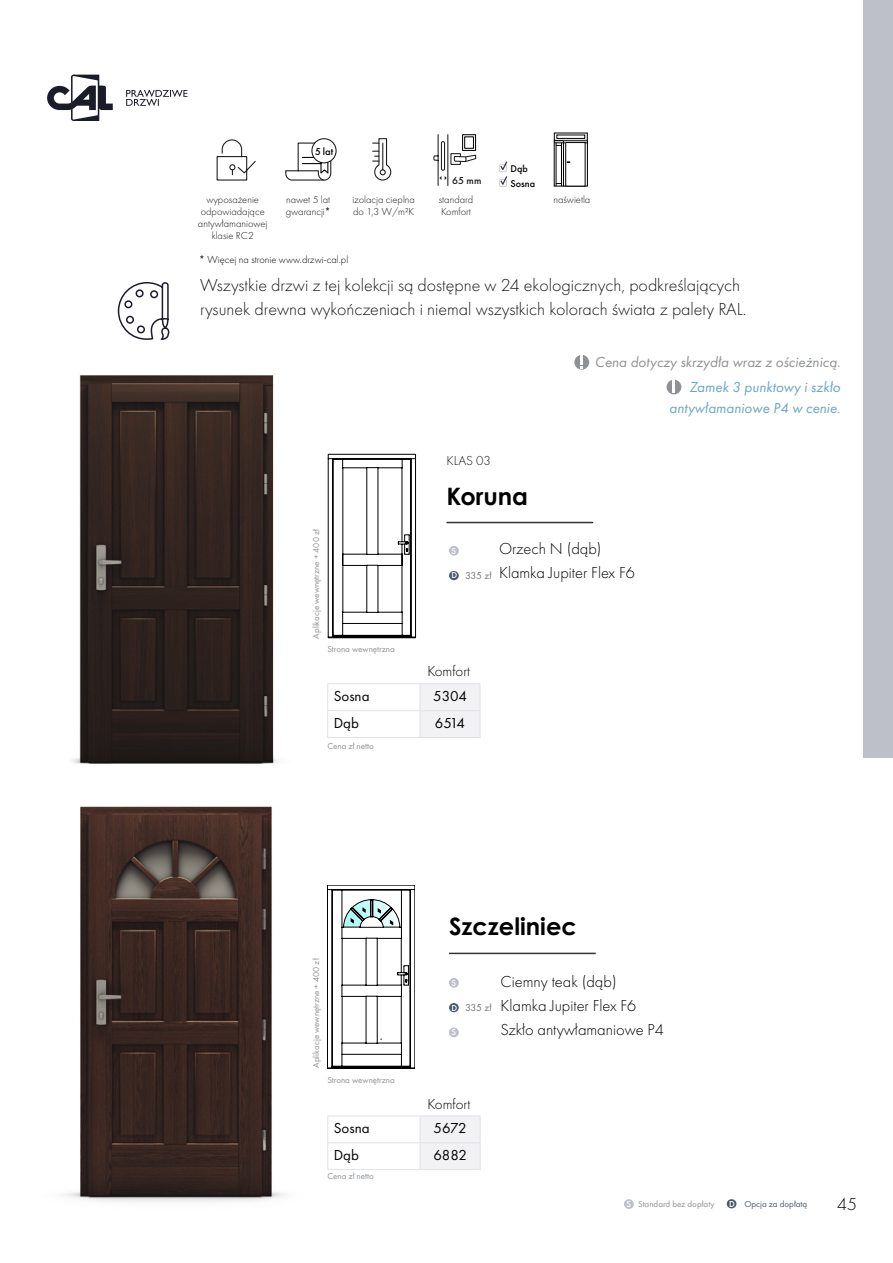
<style>
.page{position:relative;width:893px;height:1263px;background:#fff}
.page>*{position:absolute;margin:0;border:0;box-sizing:border-box;transform-origin:0 0}
.t1{font:700 24px "Century Gothic Pro";color:#000}
.t2{font:300 18px/24px "Futura PT";color:#191919}
.t3{font:300 18px "Futura PT";color:#000}
.t4{font:300 16.5px/24px "Futura PT";color:#000}
.t5{font:italic 15px/21px "Futura PT";color:#6da7c4;text-align:right}
.t6{font:italic 15px "Futura PT";color:#8f9295}
.t7{font:15px "Futura PT";color:#000}
.t8{font:300 15px "Futura PT";color:#000}
.t9{font:300 13.5px "Futura PT";color:#191919}
.t10{font:300 10.5px/12px "Futura PT";color:#191919}
.t11{font:300 10.5px "Futura PT";color:#000}
.t12{font:10.5px "Futura PT";letter-spacing:-.04em;color:#1b1c29}
.t13{font:500 10.5px "Futura PT";color:#191919}
.t14{font:500 9.3px "Futura";color:#000}
.t15{font:9px "Futura PT";color:#8f9295}
.t16{font:9px "Futura PT";color:#4b586c}
.t17{font:500 9px/15px "Futura";color:#000}
.t18{font:500 9px "Futura PT";color:#fff}
.s1{font-weight:500;color:#1b1c29}
.s2{font-weight:500;color:#fff}
</style>
<div class="page">
<svg style="left:327px;top:885px;width:88px;height:184px"></svg>
<hr style="left:446px;top:522px;width:147px;height:1px;background:#000">
<img style="left:66px;top:806px;width:218px;height:396px">
<hr style="left:449px;top:953px;width:147px;height:1px;background:#000">
<img style="left:71px;top:375px;width:209px;height:388px">
<svg style="left:117px;top:282px;width:53px;height:58px"></svg>
<svg style="left:216px;top:140px;width:40px;height:41px"></svg>
<svg style="left:373px;top:138px;width:19px;height:43px"></svg>
<svg style="left:312px;top:139px;width:24px;height:24px"></svg>
<div style="left:311px;top:138px;width:26px;height:25px;border:1px solid #19191a;border-radius:50%"></div>
<svg style="left:285px;top:142px;width:47px;height:39px"></svg>
<svg style="left:433px;top:134px;width:44px;height:52px"></svg>
<div style="left:863px;top:0;width:30px;height:757px;background:#bdc0c9"></div>
<svg style="left:499px;top:161px;width:8px;height:26px"></svg>
<svg style="left:574px;top:355px;width:15px;height:15px"></svg>
<svg style="left:581px;top:355px;width:2px;height:13px"></svg>
<svg style="left:666px;top:380px;width:15px;height:14px"></svg>
<svg style="left:673px;top:380px;width:2px;height:13px"></svg>
<hr style="left:327px;top:683px;width:93px;height:1px;background:#dee2e7">
<hr style="left:420px;top:683px;width:60px;height:1px;background:#dee2e7">
<hr style="left:327px;top:710px;width:93px;height:1px;background:#dee2e7">
<svg style="left:327px;top:684px;width:1px;height:53px"></svg>
<div style="left:420px;top:684px;width:61px;height:53px;background:#f2f1f3"></div>
<hr style="left:327px;top:737px;width:93px;height:1px;background:#dee2e7">
<hr style="left:420px;top:737px;width:60px;height:1px;background:#dee2e7">
<hr style="left:327px;top:1115px;width:93px;height:1px;background:#dee2e7">
<hr style="left:420px;top:1115px;width:60px;height:1px;background:#dee2e7">
<hr style="left:327px;top:1142px;width:93px;height:1px;background:#dee2e7">
<svg style="left:327px;top:1116px;width:1px;height:53px"></svg>
<div style="left:420px;top:1116px;width:61px;height:53px;background:#f2f1f3"></div>
<hr style="left:327px;top:1169px;width:93px;height:1px;background:#dee2e7">
<hr style="left:420px;top:1169px;width:60px;height:1px;background:#dee2e7">
<svg style="left:328px;top:454px;width:88px;height:184px"></svg>
<svg style="left:554px;top:133px;width:33px;height:7px"></svg>
<div style="left:556px;top:135px;width:29px;height:4px;border:1px solid #000"></div>
<svg style="left:554px;top:141px;width:10px;height:45px"></svg>
<div style="left:556px;top:145px;width:5px;height:39px;background:#fff"></div>
<div style="left:556px;top:145px;width:6px;height:39px;border:1px solid #000"></div>
<div style="left:563px;top:141px;width:24px;height:45px;background:#5b5b5b"></div>
<div style="left:563px;top:140px;width:25px;height:46px;border:1px solid #000"></div>
<hr style="left:554px;top:142px;width:34px;height:1px;background:#000">
<div style="left:566px;top:143px;width:19px;height:43px;background:#fff"></div>
<div style="left:565px;top:142px;width:20px;height:44px;border:1px solid #000"></div>
<div style="left:449px;top:571px;width:10px;height:9px;background:#4b586c;border-radius:50%"></div>
<div style="left:449px;top:1003px;width:10px;height:9px;background:#4b586c;border-radius:50%"></div>
<div style="left:449px;top:546px;width:10px;height:10px;background:#bdc0c9;border-radius:50%"></div>
<div style="left:449px;top:978px;width:10px;height:10px;background:#bdc0c9;border-radius:50%"></div>
<div style="left:449px;top:1027px;width:10px;height:10px;background:#bdc0c9;border-radius:50%"></div>
<div style="left:624px;top:1199px;width:10px;height:10px;background:#bdc0c9;border-radius:50%"></div>
<div style="left:727px;top:1199px;width:9px;height:9px;background:#4b586c;border-radius:50%"></div>
<svg style="left:47px;top:74px;width:66px;height:47px"></svg>
<svg style="left:126px;top:90px;width:62px;height:16px"></svg>
<p class="t10" style="left:198px;top:193px;width:71px;text-align:center">wyposażenie odpowiadające antywłamaniowej klasie RC2</p>
<p class="t14" style="left:315px;top:145px;width:20px">5 lat</p>
<p class="t10" style="left:286px;top:193px;width:46px">nawet 5 lat gwarancji<span class="s1">*</span></p>
<p class="t10" style="left:352px;top:193px;width:64px">izolacja cieplna do 1,3 W/m²K</p>
<p class="t11" style="left:199px;top:253px;width:151px"><span class="s1">*</span> Więcej na stronie www.drzwi-cal.pl</p>
<p class="t13" style="left:452px;top:174px;width:31px">65 mm</p>
<p class="t10" style="left:439px;top:193px;width:36px">standard<br>Komfort</p>
<p class="t17" style="left:511px;top:161px;width:26px">Dąb<br>Sosna</p>
<p class="t10" style="left:553px;top:193px;width:39px">naświetla</p>
<p class="t2" style="left:200px;top:273px;width:548px">Wszystkie drzwi z tej kolekcji są dostępne w 24 ekologicznych, podkreślających rysunek drewna wykończeniach i niemal wszystkich kolorach świata z palety RAL.</p>
<p class="t15" style="left:311px;top:639px;width:111px;rotate:-90deg">Aplikacje wewnętrzne + 400 zł</p>
<p class="t15" style="left:327px;top:643px;width:69px">Strona wewnętrzna</p>
<p class="t9" style="left:446px;top:452px;width:46px">KLAS 03</p>
<h1 class="t1" style="left:446px;top:481px;width:83px">Koruna</h1>
<p class="t6" style="left:595px;top:353px;width:247px">Cena dotyczy skrzydła wraz z ościeżnicą.</p>
<p class="t5" style="left:669px;top:376px;width:173px">Zamek 3 punktowy i szkło antywłamaniowe P4 w cenie.</p>
<p class="t18" style="left:452px;top:545px;width:6px">S</p>
<p class="t18" style="left:451px;top:570px;width:7px">D</p>
<p class="t12" style="left:465px;top:569px;width:28px">335 zł</p>
<p class="t4" style="left:499px;top:537px;width:137px">Orzech N (dąb)<br>Klamka Jupiter Flex F6</p>
<p class="t8" style="left:427px;top:663px;width:44px">Komfort</p>
<p class="t7" style="left:334px;top:687px;width:37px">Sosna</p>
<p class="t7" style="left:433px;top:687px;width:35px">5304</p>
<p class="t7" style="left:334px;top:714px;width:27px">Dąb</p>
<p class="t7" style="left:435px;top:714px;width:32px">6514</p>
<p class="t15" style="left:327px;top:740px;width:48px">Cena zł netto</p>
<p class="t15" style="left:311px;top:1068px;width:111px;rotate:-90deg">Aplikacje wewnętrzne + 400 zł</p>
<p class="t15" style="left:327px;top:1074px;width:69px">Strona wewnętrzna</p>
<h1 class="t1" style="left:449px;top:912px;width:129px">Szczeliniec</h1>
<p class="t18" style="left:452px;top:977px;width:6px">S</p>
<p class="t18" style="left:451px;top:1002px;width:7px">D</p>
<p class="t18" style="left:452px;top:1027px;width:6px">S</p>
<p class="t12" style="left:465px;top:1001px;width:28px">335 zł</p>
<p class="t4" style="left:501px;top:970px;width:165px">Ciemny teak (dąb)<br>Klamka Jupiter Flex F6<br>Szkło antywłamaniowe P4</p>
<p class="t8" style="left:428px;top:1095px;width:44px">Komfort</p>
<p class="t7" style="left:334px;top:1119px;width:37px">Sosna</p>
<p class="t7" style="left:434px;top:1119px;width:34px">5672</p>
<p class="t7" style="left:334px;top:1146px;width:27px">Dąb</p>
<p class="t7" style="left:433px;top:1146px;width:35px">6882</p>
<p class="t15" style="left:327px;top:1171px;width:48px">Cena zł netto</p>
<p class="t15" style="left:627px;top:1198px;width:90px"><span class="s2">S</span> Standard bez dopłaty</p>
<p class="t16" style="left:729px;top:1198px;width:80px"><span class="s2">D</span> Opcja za dopłatą</p>
<p class="t3" style="left:837px;top:1194px;width:21px">45</p>
</div>
